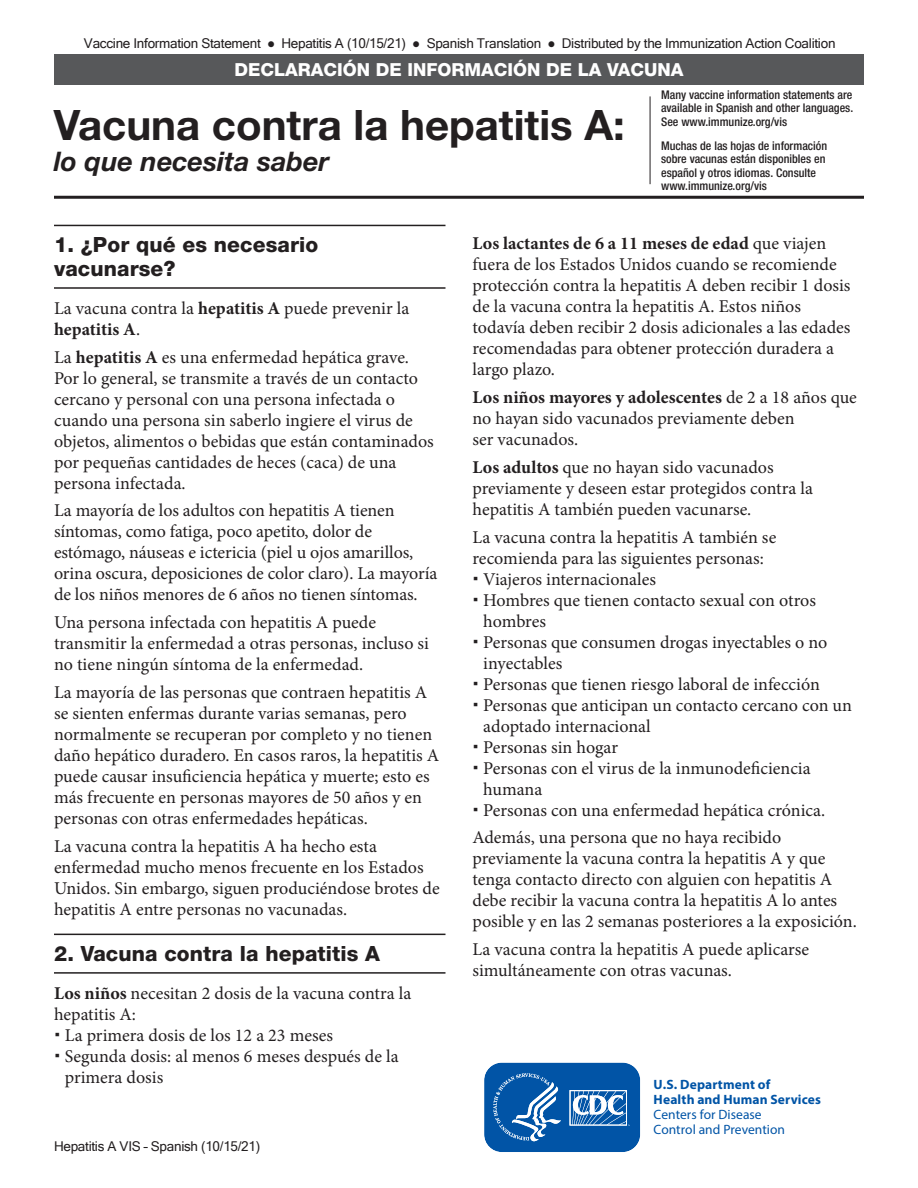
<style>
.page{position:relative;width:918px;height:1188px;background:#fff}
.page>*{position:absolute;margin:0;border:0;box-sizing:border-box;transform-origin:0 0}
.t1{font:700 42px "Helvetica Neue LT Std";color:#231f20}
.t2{font:italic 700 27px "Helvetica Neue LT Std";color:#231f20}
.t3{font:800 21px/24px "Helvetica Neue LT Std";letter-spacing:.005em;color:#231f20}
.t4{font:18px/21px "Minion Pro";color:#231f20}
.t5{font:800 18px "Helvetica Neue LT Std";color:#fff}
.t6{font:13.5px "Microsoft Sans Serif";letter-spacing:-.02em;color:#231f20}
.t7{font:700 13.5px/15px "Myriad Pro";letter-spacing:.01em;color:#0154a6}
.t8{font:13.5px/15px "Myriad Pro";color:#0154a6}
.t9{font:500 condensed 12px/13.5px "Helvetica Neue LT Std";color:#231f20;text-align:justify}
.s1{font-weight:700}
</style>
<div class="page">
<hr style="left:650px;top:96px;width:1px;height:88px;background:#231f20">
<hr style="left:54px;top:196px;width:810px;height:3px;background:#231f20">
<svg style="left:484px;top:1062px;width:157px;height:90px;background:#296fb4"></svg>
<div style="left:54px;top:54px;width:810px;height:31px;background:#57585a"></div>
<hr style="left:54px;top:287px;width:392px;height:2px;background:#231f20">
<hr style="left:54px;top:225px;width:392px;height:1px;background:#231f20">
<hr style="left:54px;top:972px;width:392px;height:2px;background:#231f20">
<hr style="left:54px;top:934px;width:392px;height:1px;background:#231f20">
<p class="t6" style="left:84px;top:35px;width:753px">Vaccine Information Statement ● Hepatitis A (10/15/21) ● Spanish Translation ● Distributed by the Immunization Action Coalition</p>
<h1 class="t5" style="left:234px;top:59px;width:451px">DECLARACIÓN DE INFORMACIÓN DE LA VACUNA</h1>
<h2 class="t1" style="left:54px;top:99px;width:572px">Vacuna contra la hepatitis A:</h2>
<h2 class="t2" style="left:54px;top:145px;width:277px">lo que necesita saber</h2>
<p class="t9" style="left:661px;top:88px;width:194px">Many vaccine information statements are available in Spanish and other languages.<br>See www.immunize.org/vis</p>
<p class="t9" style="left:661px;top:139px;width:168px;text-align:left">Muchas de las hojas de información sobre vacunas están disponibles en español y otros idiomas. Consulte www.immunize.org/vis</p>
<h3 class="t3" style="left:54px;top:232px;width:266px">1. ¿Por qué es necesario vacunarse?</h3>
<p class="t4" style="left:54px;top:298px;width:357px">La vacuna contra la <span class="s1">hepatitis A</span> puede prevenir la <span class="s1">hepatitis A</span>.</p>
<p class="t4" style="left:54px;top:346px;width:381px">La <span class="s1">hepatitis A</span> es una enfermedad hepática grave.<br>Por lo general, se transmite a través de un contacto cercano y personal con una persona infectada o cuando una persona sin saberlo ingiere el virus de objetos, alimentos o bebidas que están contaminados por pequeñas cantidades de heces (caca) de una persona infectada.</p>
<p class="t4" style="left:54px;top:500px;width:385px">La mayoría de los adultos con hepatitis A tienen síntomas, como fatiga, poco apetito, dolor de estómago, náuseas e ictericia (piel u ojos amarillos, orina oscura, deposiciones de color claro). La mayoría de los niños menores de 6 años no tienen síntomas.</p>
<p class="t4" style="left:54px;top:612px;width:377px">Una persona infectada con hepatitis A puede transmitir la enfermedad a otras personas, incluso si no tiene ningún síntoma de la enfermedad.</p>
<p class="t4" style="left:54px;top:682px;width:387px">La mayoría de las personas que contraen hepatitis A se sienten enfermas durante varias semanas, pero normalmente se recuperan por completo y no tienen daño hepático duradero. En casos raros, la hepatitis A puede causar insuficiencia hepática y muerte; esto es más frecuente en personas mayores de 50 años y en personas con otras enfermedades hepáticas.</p>
<p class="t4" style="left:54px;top:835px;width:387px">La vacuna contra la hepatitis A ha hecho esta enfermedad mucho menos frecuente en los Estados Unidos. Sin embargo, siguen produciéndose brotes de hepatitis A entre personas no vacunadas.</p>
<h3 class="t3" style="left:54px;top:941px;width:328px">2. Vacuna contra la hepatitis A</h3>
<p class="t4" style="left:54px;top:983px;width:359px"><span class="s1">Los niños</span> necesitan 2 dosis de la vacuna contra la hepatitis A:</p>
<p class="t4" style="left:65px;top:1025px;width:270px">La primera dosis de los 12 a 23 meses</p>
<p class="t4" style="left:65px;top:1046px;width:335px">Segunda dosis: al menos 6 meses después de la primera dosis</p>
<p class="t6" style="left:54px;top:1137px;width:208px">Hepatitis A VIS – Spanish (10/15/21)</p>
<p class="t4" style="left:472px;top:233px;width:380px"><span class="s1">Los lactantes de 6 a 11 meses de edad</span> que viajen fuera de los Estados Unidos cuando se recomiende protección contra la hepatitis A deben recibir 1 dosis de la vacuna contra la hepatitis A. Estos niños todavía deben recibir 2 dosis adicionales a las edades recomendadas para obtener protección duradera a largo plazo.</p>
<p class="t4" style="left:472px;top:387px;width:386px"><span class="s1">Los niños mayores y adolescentes</span> de 2 a 18 años que no hayan sido vacunados previamente deben<br>ser vacunados.</p>
<p class="t4" style="left:472px;top:457px;width:342px"><span class="s1">Los adultos</span> que no hayan sido vacunados previamente y deseen estar protegidos contra la hepatitis A también pueden vacunarse.</p>
<p class="t4" style="left:472px;top:526px;width:305px">La vacuna contra la hepatitis A también se recomienda para las siguientes personas:</p>
<p class="t4" style="left:483px;top:568px;width:174px">Viajeros internacionales</p>
<p class="t4" style="left:483px;top:589px;width:334px">Hombres que tienen contacto sexual con otros hombres</p>
<p class="t4" style="left:483px;top:631px;width:346px">Personas que consumen drogas inyectables o no inyectables</p>
<p class="t4" style="left:483px;top:673px;width:338px">Personas que tienen riesgo laboral de infección</p>
<p class="t4" style="left:483px;top:694px;width:370px">Personas que anticipan un contacto cercano con un adoptado internacional</p>
<p class="t4" style="left:483px;top:736px;width:136px">Personas sin hogar</p>
<p class="t4" style="left:483px;top:757px;width:329px">Personas con el virus de la inmunodeficiencia humana</p>
<p class="t4" style="left:483px;top:799px;width:343px">Personas con una enfermedad hepática crónica.</p>
<p class="t4" style="left:472px;top:827px;width:386px">Además, una persona que no haya recibido previamente la vacuna contra la hepatitis A y que tenga contacto directo con alguien con hepatitis A debe recibir la vacuna contra la hepatitis A lo antes posible y en las 2 semanas posteriores a la exposición.</p>
<p class="t4" style="left:472px;top:939px;width:338px">La vacuna contra la hepatitis A puede aplicarse simultáneamente con otras vacunas.</p>
<p class="t7" style="left:654px;top:1077px;width:169px">U.S. Department of<br>Health and Human Services</p>
<p class="t8" style="left:654px;top:1107px;width:133px">Centers for Disease<br>Control and Prevention</p>
</div>
